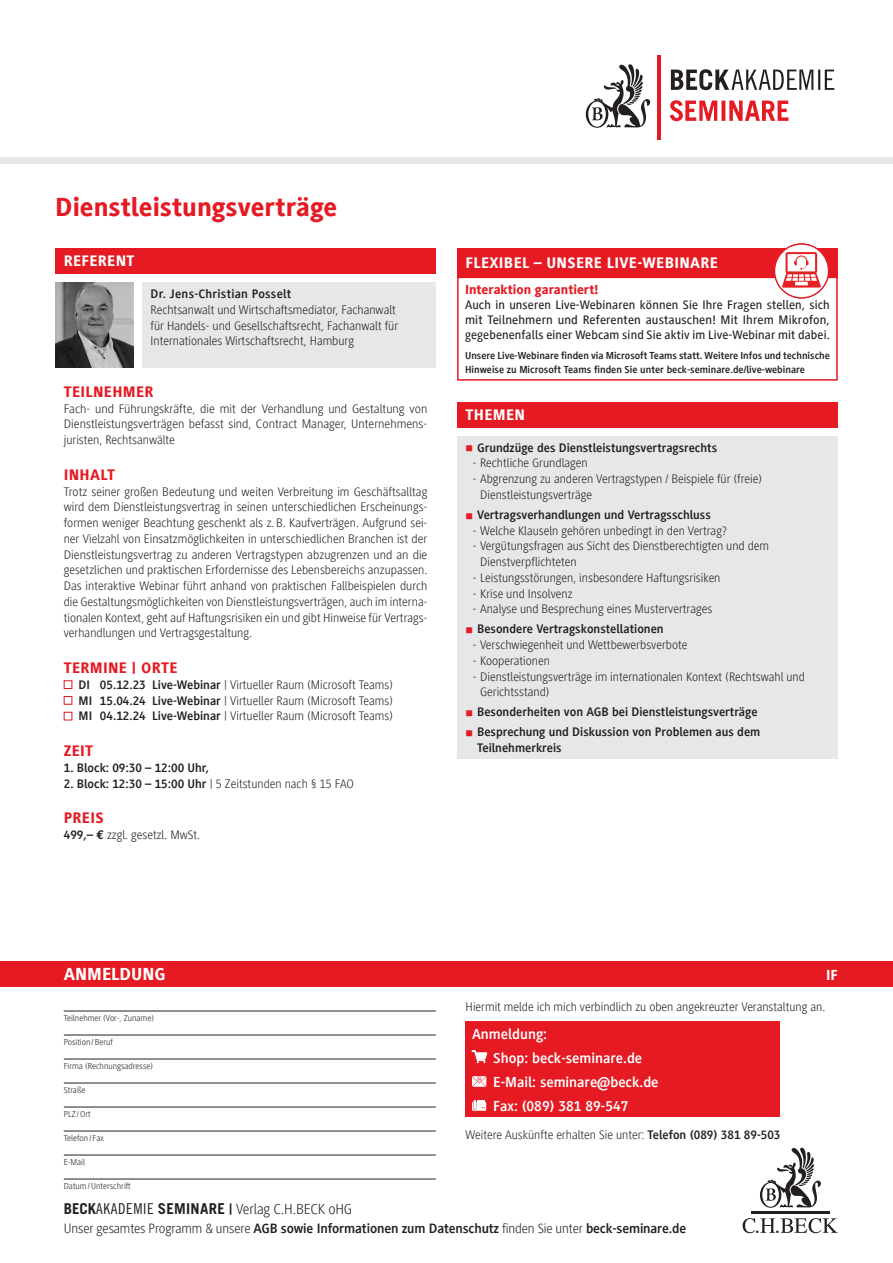
<style>
.page{position:relative;width:893px;height:1263px;background:#fff}
.page>*{position:absolute;margin:0;border:0;box-sizing:border-box;transform-origin:0 0}
.t1{font:800 27px "Generis Sans Com";color:#e51a23}
.t2{font:800 18px "Generis Sans Com";color:#fff}
.t3{font:800 15.75px "Generis Sans Com";letter-spacing:.02em;color:#fff}
.t4{font:800 15.75px "Generis Sans Com";letter-spacing:.02em;color:#e51a23}
.t5{font:700 15px/24px "Generis Sans Com";color:#fff}
.t6{font:300 15px "Generis Sans Com";letter-spacing:-.01em;color:#231f20}
.t7{font:800 15px "Generis Sans Com";color:#fff}
.t8{font:700 13.95px "Generis Sans Com";letter-spacing:-.01em;color:#231f20}
.t9{font:800 13.5px "Generis Sans Com";color:#e51a23}
.t10{font:300 12.75px/15.8px "Generis Sans Com";color:#231f20}
.t11{font:700 12.75px/20px "Generis Sans Com";color:#231f20}
.t12{font:500 12.75px/15px "Generis Sans Com";letter-spacing:.01em;color:#231f20;text-align:justify}
.t13{font:700 12.75px "Generis Sans Com";letter-spacing:.02em;color:#231f20}
.t14{font:700 10.5px/13.5px "Generis Sans Com";color:#231f20}
.t15{font:300 9px "Generis Sans Com";color:#231f20}
.s1{font-weight:700}
.s2{font-family:"Euro Mono Std";font-weight:700}
.s3{font-family:"Trade Gothic LT Std";font-weight:700}
.s4{font-family:"Trade Gothic LT Std Cn 18";font-weight:400}
.s5{font-weight:300}
</style>
<div class="page">
<div style="left:142px;top:282px;width:294px;height:85px;background:#e6e7e9"></div>
<div style="left:55px;top:248px;width:381px;height:26px;background:#e51a23"></div>
<div style="left:0;top:157px;width:893px;height:7px;background:#e6e7e9"></div>
<hr style="left:657px;top:55px;width:4px;height:85px;background:#e51a23">
<svg style="left:671px;top:69px;width:163px;height:21px"></svg>
<svg style="left:670px;top:100px;width:118px;height:21px"></svg>
<svg style="left:586px;top:64px;width:64px;height:64px"></svg>
<div style="left:0;top:961px;width:893px;height:25px;background:#e51a23"></div>
<hr style="left:64px;top:1011px;width:372px;height:1px;background:#231f20">
<hr style="left:64px;top:1035px;width:372px;height:1px;background:#231f20">
<hr style="left:64px;top:1059px;width:372px;height:1px;background:#231f20">
<hr style="left:64px;top:1083px;width:372px;height:1px;background:#231f20">
<hr style="left:64px;top:1107px;width:372px;height:1px;background:#231f20">
<hr style="left:64px;top:1131px;width:372px;height:1px;background:#231f20">
<hr style="left:64px;top:1155px;width:372px;height:1px;background:#231f20">
<hr style="left:64px;top:1179px;width:372px;height:1px;background:#231f20">
<svg style="left:760px;top:1148px;width:61px;height:60px"></svg>
<svg style="left:743px;top:1218px;width:95px;height:15px"></svg>
<hr style="left:751px;top:1212px;width:79px;height:2px;background:#231f20">
<div style="left:466px;top:1021px;width:314px;height:96px;background:#e51a23"></div>
<svg style="left:472px;top:1050px;width:15px;height:13px"></svg>
<svg style="left:472px;top:1076px;width:14px;height:11px"></svg>
<svg style="left:472px;top:1100px;width:14px;height:11px"></svg>
<div style="left:457px;top:402px;width:381px;height:25px;background:#e51a23"></div>
<div style="left:457px;top:436px;width:381px;height:322px;background:#e6e7e9"></div>
<div style="left:64px;top:680px;width:8px;height:9px;background:#fff;border:1px solid #e51a23"></div>
<div style="left:64px;top:696px;width:8px;height:9px;background:#fff;border:1px solid #e51a23"></div>
<div style="left:64px;top:712px;width:8px;height:8px;background:#fff;border:1px solid #e51a23"></div>
<div style="left:457px;top:277px;width:381px;height:104px;border:2px solid #e51a23"></div>
<div style="left:457px;top:248px;width:381px;height:30px;background:#e51a23"></div>
<img style="left:774px;top:243px;width:55px;height:55px;border-radius:28px">
<div style="left:774px;top:243px;width:55px;height:56px;border:1px solid #e51a23;border-radius:50%"></div>
<img style="left:55px;top:282px;width:79px;height:85px">
<h1 class="t1" style="left:55px;top:192px;width:284px">Dienstleistungsverträge</h1>
<p class="t3" style="left:64px;top:252px;width:72px">REFERENT</p>
<p class="t13" style="left:151px;top:287px;width:142px">Dr. Jens-Christian Posselt</p>
<p class="t10" style="left:151px;top:302px;width:249px">Rechtsanwalt und Wirtschaftsmediator, Fachanwalt für Handels- und Gesellschaftsrecht, Fachanwalt für<br>Internationales Wirtschaftsrecht, Hamburg</p>
<p class="t4" style="left:64px;top:383px;width:91px">TEILNEHMER</p>
<p class="t10" style="left:64px;top:401px;width:365px;text-align:justify">Fach- und Führungskräfte, die mit der Verhandlung und Gestaltung von Dienstleistungsverträgen befasst sind, Contract Manager, Unternehmens&shy;juristen, Rechtsanwälte</p>
<p class="t4" style="left:64px;top:466px;width:53px">INHALT</p>
<p class="t10" style="left:64px;top:484px;width:365px;text-align:justify">Trotz seiner großen Bedeutung und weiten Verbreitung im Geschäftsalltag wird dem Dienstleistungsvertrag in seinen unterschiedlichen Erscheinungs&shy;formen weniger Beachtung geschenkt als z.B. Kaufverträgen. Aufgrund sei&shy;ner Vielzahl von Einsatzmöglichkeiten in unterschiedlichen Branchen ist der Dienstleistungsvertrag zu anderen Vertragstypen abzugrenzen und an die gesetzlichen und praktischen Erfordernisse des Lebensbereichs anzupassen.<br>Das interaktive Webinar führt anhand von praktischen Fallbeispielen durch die Gestaltungsmöglichkeiten von Dienstleistungsverträgen, auch im interna&shy;tionalen Kontext, geht auf Haftungsrisiken ein und gibt Hinweise für Vertrags&shy;verhandlungen und Vertragsgestaltung.</p>
<p class="t4" style="left:64px;top:659px;width:115px">TERMINE | ORTE</p>
<p class="t10" style="left:79px;top:677px;width:316px;text-align:justify"><span class="s1">DI 05.12.23 Live-Webinar</span> | Virtueller Raum (Microsoft Teams)<br><span class="s1">MI 15.04.24 Live-Webinar</span> | Virtueller Raum (Microsoft Teams)<br><span class="s1">MI 04.12.24 Live-Webinar</span> | Virtueller Raum (Microsoft Teams)</p>
<p class="t4" style="left:64px;top:742px;width:31px">ZEIT</p>
<p class="t11" style="left:64px;top:758px;width:147px">1. Block: 09:30 – 12:00 Uhr,</p>
<p class="t10" style="left:64px;top:776px;width:292px"><span class="s1">2. Block: 12:30 – 15:00 Uhr</span> | 5 Zeitstunden nach § 15 FAO</p>
<p class="t4" style="left:64px;top:809px;width:41px">PREIS</p>
<p class="t10" style="left:64px;top:827px;width:138px"><span class="s1">499,–</span> <span class="s2">€</span> zzgl. gesetzl. MwSt.</p>
<p class="t3" style="left:466px;top:254px;width:254px">FLEXIBEL – UNSERE LIVE-WEBINARE</p>
<p class="t9" style="left:465px;top:282px;width:135px">Interaktion garantiert!</p>
<p class="t12" style="left:465px;top:298px;width:366px">Auch in unseren Live-Webinaren können Sie Ihre Fragen stellen, sich mit Teilnehmern und Referenten austauschen! Mit Ihrem Mikrofon, gegebenenfalls einer Webcam sind Sie aktiv im Live-Webinar mit dabei.</p>
<p class="t14" style="left:465px;top:349px;width:366px">Unsere Live-Webinare finden via Microsoft Teams statt. Weitere Infos und technische<br>Hinweise zu Microsoft Teams finden Sie unter beck-seminare.de/live-webinare</p>
<p class="t3" style="left:466px;top:406px;width:61px">THEMEN</p>
<p class="t11" style="left:477px;top:437px;width:242px">Grundzüge des Dienstleistungsvertragsrechts</p>
<p class="t10" style="left:473px;top:455px;width:116px">- Rechtliche Grundlagen</p>
<p class="t10" style="left:480px;top:471px;width:283px;text-indent:-7px">- Abgrenzung zu anderen Vertragstypen / Beispiele für (freie)<br>Dienstleistungsverträge</p>
<p class="t11" style="left:477px;top:505px;width:235px">Vertragsverhandlungen und Vertragsschluss</p>
<p class="t10" style="left:473px;top:523px;width:255px">- Welche Klauseln gehören unbedingt in den Vertrag?</p>
<p class="t10" style="left:480px;top:538px;width:291px;text-indent:-7px">- Vergütungsfragen aus Sicht des Dienstberechtigten und dem<br>Dienstverpflichteten</p>
<p class="t10" style="left:473px;top:570px;width:249px">- Leistungsstörungen, insbesondere Haftungsrisiken</p>
<p class="t10" style="left:473px;top:585px;width:101px">- Krise und Insolvenz</p>
<p class="t10" style="left:473px;top:601px;width:241px">- Analyse und Besprechung eines Mustervertrages</p>
<p class="t11" style="left:477px;top:619px;width:188px">Besondere Vertragskonstellationen</p>
<p class="t10" style="left:473px;top:637px;width:216px">- Verschwiegenheit und Wettbewerbsverbote</p>
<p class="t10" style="left:473px;top:653px;width:79px">- Kooperationen</p>
<p class="t10" style="left:480px;top:669px;width:326px;text-indent:-7px">- Dienstleistungsverträge im internationalen Kontext (Rechtswahl und<br>Gerichtsstand)</p>
<p class="t11" style="left:477px;top:702px;width:285px">Besonderheiten von AGB bei Dienstleistungsverträge<br>Besprechung und Diskussion von Problemen aus dem</p>
<p class="t11" style="left:477px;top:738px;width:86px">Teilnehmerkreis</p>
<h2 class="t2" style="left:64px;top:964px;width:103px">ANMELDUNG</h2>
<p class="t15" style="left:64px;top:1013px;width:92px">Teilnehmer (Vor-, Zuname)</p>
<p class="t15" style="left:64px;top:1037px;width:51px">Position /Beruf</p>
<p class="t15" style="left:64px;top:1061px;width:91px">Firma (Rechnungsadresse)</p>
<p class="t15" style="left:64px;top:1085px;width:23px">Straße</p>
<p class="t15" style="left:64px;top:1109px;width:29px">PLZ /Ort</p>
<p class="t15" style="left:64px;top:1133px;width:41px">Telefon / Fax</p>
<p class="t15" style="left:64px;top:1157px;width:23px">E-Mail</p>
<p class="t15" style="left:64px;top:1181px;width:69px">Datum/Unterschrift</p>
<p class="t6" style="left:64px;top:1201px;width:290px"><span class="s3">BECK</span><span class="s4">AKADEMIE</span> <span class="s3">SEMINARE</span> <span class="s1">|</span> Verlag C.H.BECK oHG</p>
<p class="t8" style="left:64px;top:1221px;width:624px"><span class="s5">Unser gesamtes Programm &amp; unsere</span> AGB sowie Informationen zum Datenschutz <span class="s5">finden Sie unter</span> beck-seminare.de</p>
<p class="t7" style="left:826px;top:967px;width:13px">IF</p>
<p class="t10" style="left:466px;top:999px;width:361px">Hiermit melde ich mich verbindlich zu oben angekreuzter Veranstaltung an.</p>
<p class="t5" style="left:493px;top:1022px;width:167px;text-indent:-21px">Anmeldung:<br>Shop: beck-seminare.de<br>E-Mail: seminare@beck.de<br>Fax: (089) 381 89-547</p>
<p class="t10" style="left:466px;top:1127px;width:316px">Weitere Auskünfte erhalten Sie unter: <span class="s1">Telefon (089) 381 89-503</span></p>
</div>
